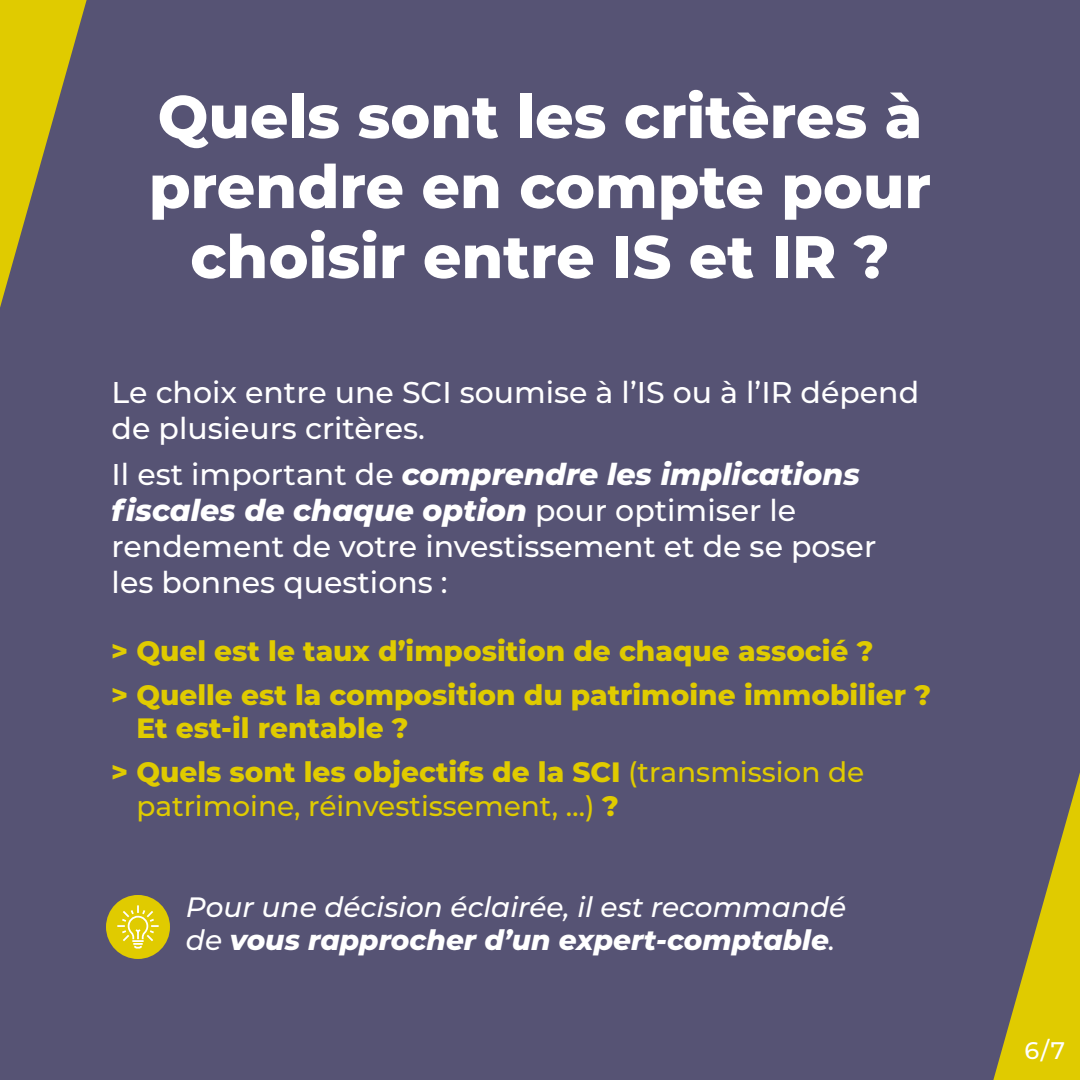
<style>
.page{position:relative;width:1080px;height:1080px;background:#565374}
.page>*{position:absolute;margin:0;border:0;box-sizing:border-box;transform-origin:0 0}
.t1{font:800 60px/70px "Montserrat";color:#fff;text-align:center}
.t2{font:500 30px/36px "Montserrat";color:#fff}
.t3{font:800 28px/43.6px "Montserrat";color:#e0cb00}
.t4{font:italic 500 28px/33.6px "Montserrat";color:#fff}
.t5{font:500 28px "Montserrat";color:#e0cb00}
.t6{font:500 24px "Montserrat";color:#fff}
.s1{font-weight:800;font-style:italic}
.s2{font-weight:500}
.s3{font-weight:800}
</style>
<div class="page">
<svg style="left:0;top:0;width:87px;height:307px"></svg>
<svg style="left:993px;top:773px;width:87px;height:307px"></svg>
<div style="left:106px;top:895px;width:64px;height:64px;background:#e0cb00;border-radius:50%"></div>
<svg style="left:117px;top:905px;width:42px;height:44px"></svg>
<h1 class="t1" style="left:149px;top:78px;width:784px">Quels sont les critères à prendre en compte pour choisir entre IS et IR ?</h1>
<p class="t2" style="left:112px;top:373px;width:809px">Le choix entre une SCI soumise à l’IS ou à l’IR dépend de plusieurs critères.</p>
<p class="t2" style="left:112px;top:455px;width:766px">Il est important de <span class="s1">comprendre les implications fiscales de chaque option</span> pour optimiser le rendement de votre investissement et de se poser les bonnes questions :</p>
<p class="t3" style="left:111px;top:628px;width:821px">&gt; Quel est le taux d’imposition de chaque associé ?<br>&gt; Quelle est la composition du patrimoine immobilier ?</p>
<p class="t3" style="left:111px;top:705px;width:755px;text-indent:25px">Et est-il rentable ?<br>&gt; Quels sont les objectifs de la SCI <span class="s2">(transmission de</span></p>
<p class="t5" style="left:136px;top:786px;width:484px">patrimoine, réinvestissement, …) <span class="s3">?</span></p>
<p class="t4" style="left:186px;top:889px;width:662px">Pour une décision éclairée, il est recommandé de <span class="s3">vous rapprocher d’un expert-comptable</span>.</p>
<p class="t6" style="left:1025px;top:1033px;width:42px">6/7</p>
</div>
